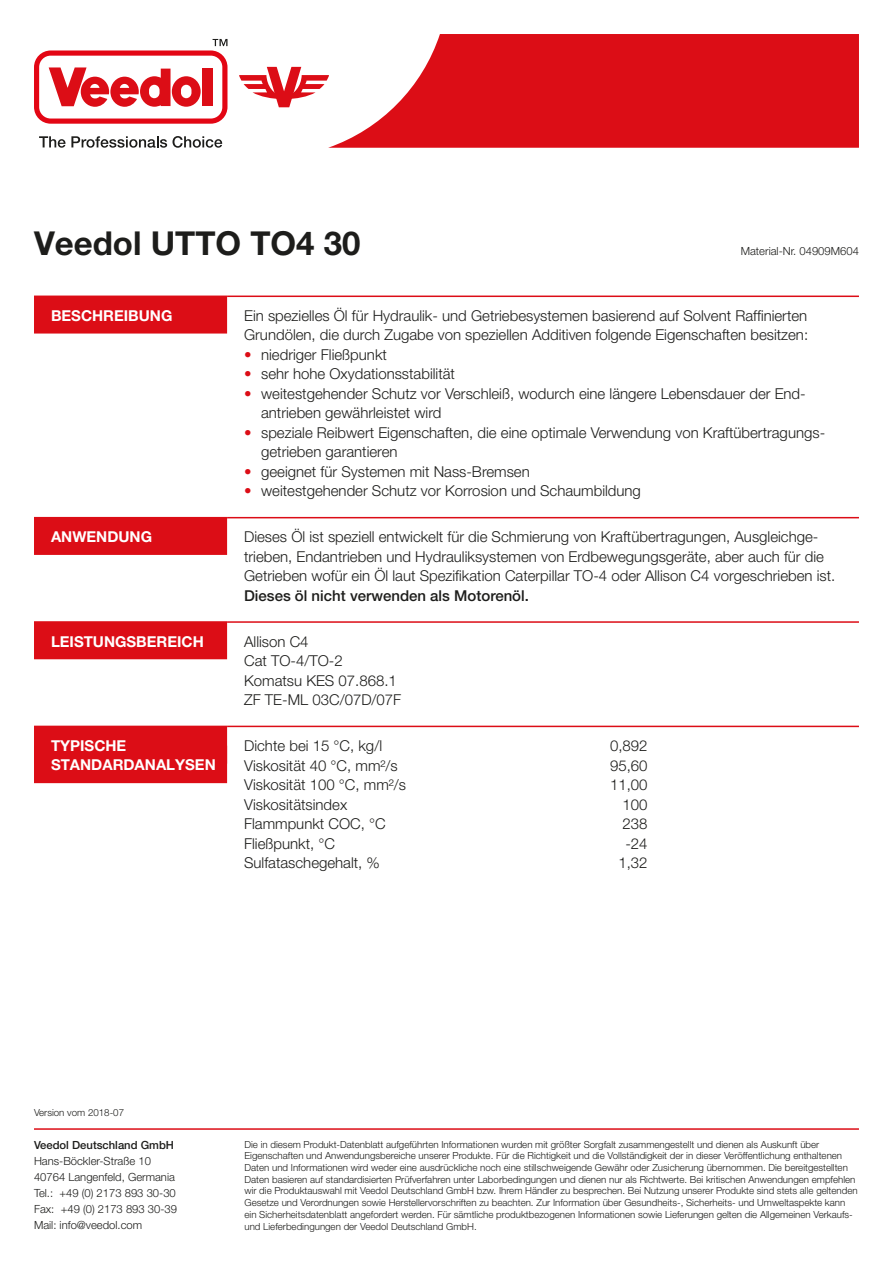
<style>
.page{position:relative;width:893px;height:1263px;background:#fff}
.page>*{position:absolute;margin:0;border:0;box-sizing:border-box;transform-origin:0 0}
.t1{font:700 33px "Helvetica Neue";color:#1d1d1b}
.t2{font:300 15px/19.5px "Helvetica Neue";color:#1d1d1b}
.t3{font:700 15px/19.5px "Helvetica Neue";color:#fff}
.t4{font:500 15px "Helvetica Neue";color:#1d1d1b}
.t5{font:300 11.25px/16px "Helvetica Neue";color:#1d1d1b}
.t6{font:500 11.25px "Helvetica Neue";color:#1d1d1b}
.t7{font:300 9.75px/11.7px "Helvetica Neue";color:#1d1d1b}
.s1{color:#dc0d16}
</style>
<div class="page">
<svg style="left:239px;top:67px;width:89px;height:40px"></svg>
<svg style="left:34px;top:39px;width:193px;height:85px"></svg>
<svg style="left:39px;top:136px;width:183px;height:12px"></svg>
<svg style="left:328px;top:34px;width:531px;height:114px;background:#e02f37"></svg>
<hr style="left:34px;top:1128px;width:825px;height:2px;background:#dc0d16">
<hr style="left:227px;top:517px;width:632px;height:1px;background:#dc0d16">
<hr style="left:34px;top:621px;width:193px;height:2px;background:#dc0d16">
<hr style="left:227px;top:621px;width:632px;height:2px;background:#dc0d16">
<hr style="left:227px;top:726px;width:632px;height:1px;background:#dc0d16">
<hr style="left:227px;top:296px;width:632px;height:1px;background:#dc0d16">
<div style="left:34px;top:296px;width:193px;height:38px;background:#dc0d16"></div>
<div style="left:34px;top:517px;width:193px;height:38px;background:#dc0d16"></div>
<div style="left:34px;top:622px;width:193px;height:37px;background:#dc0d16"></div>
<div style="left:34px;top:726px;width:193px;height:38px;background:#dc0d16"></div>
<div style="left:34px;top:746px;width:193px;height:37px;background:#dc0d16"></div>
<h1 class="t1" style="left:34px;top:223px;width:139px">VEEDOL UTT</h1>
<h1 class="t1" style="left:215px;top:223px;width:146px">O TO4 30</h1>
<p class="t5" style="left:741px;top:243px;width:120px">Material-Nr. 04909M604</p>
<p class="t3" style="left:51px;top:305px;width:123px">BESCHREIBUNG</p>
<p class="t2" style="left:244px;top:305px;width:566px">Ein spezielles Öl für Hydraulik- und Getriebesystemen basierend auf Solvent Raffinierten<br>Grundölen, die durch Zugabe von speziellen Additiven folgende Eigenschaften besitzen:</p>
<p class="t2" style="left:244px;top:344px;width:144px"><span class="s1">•</span> niedriger Fließpunkt</p>
<p class="t2" style="left:244px;top:364px;width:212px"><span class="s1">•</span> sehr hohe Oxydationsstabilität</p>
<p class="t2" style="left:261px;top:383px;width:544px;text-indent:-17px"><span class="s1">•</span> weitestgehender Schutz vor Verschleiß, wodurch eine längere Lebensdauer der End&shy;antrieben gewährleistet wird</p>
<p class="t2" style="left:261px;top:422px;width:564px;text-indent:-17px"><span class="s1">•</span> speziale Reibwert Eigenschaften, die eine optimale Verwendung von Kraftübertragungs&shy;getrieben garantieren</p>
<p class="t2" style="left:244px;top:461px;width:287px"><span class="s1">•</span> geeignet für Systemen mit Nass-Bremsen</p>
<p class="t2" style="left:244px;top:481px;width:398px"><span class="s1">•</span> weitestgehender Schutz vor Korrosion und Schaumbildung</p>
<p class="t3" style="left:51px;top:527px;width:103px">ANWENDUNG</p>
<p class="t2" style="left:244px;top:527px;width:593px">Dieses Öl ist speziell entwickelt für die Schmierung von Kraftübertragungen, Ausgleichge&shy;trieben, Endantrieben und Hydrauliksystemen von Erdbewegungsgeräte, aber auch für die<br>Getrieben wofür ein Öl laut Spezifikation Caterpillar TO-4 oder Allison C4 vorgeschrieben ist.</p>
<p class="t4" style="left:244px;top:586px;width:286px">Dieses öl nicht verwenden als Motorenöl.</p>
<p class="t3" style="left:51px;top:631px;width:154px">LEISTUNGSBEREICH</p>
<p class="t2" style="left:244px;top:631px;width:159px">Allison C4<br>Cat TO-4/TO-2<br>Komatsu KES 07.868.1<br>ZF TE-ML 03C/07D/07F</p>
<p class="t3" style="left:51px;top:735px;width:166px">TYPISCHE<br>STANDARDANALYSEN</p>
<p class="t2" style="left:244px;top:735px;width:139px">Dichte bei 15 °C, kg/l</p>
<p class="t2" style="left:610px;top:735px;width:39px">0,892</p>
<p class="t2" style="left:244px;top:755px;width:155px">Viskosität 40 °C, mm²/s</p>
<p class="t2" style="left:610px;top:755px;width:39px">95,60</p>
<p class="t2" style="left:244px;top:774px;width:163px">Viskosität 100 °C, mm²/s</p>
<p class="t2" style="left:610px;top:774px;width:39px">11,00</p>
<p class="t2" style="left:244px;top:794px;width:105px">Viskositätsindex</p>
<p class="t2" style="left:623px;top:794px;width:27px">100</p>
<p class="t2" style="left:244px;top:813px;width:143px">Flammpunkt COC, °C</p>
<p class="t2" style="left:623px;top:813px;width:27px">238</p>
<p class="t2" style="left:244px;top:833px;width:93px">Fließpunkt, °C</p>
<p class="t2" style="left:625px;top:833px;width:24px">-24</p>
<p class="t2" style="left:244px;top:852px;width:137px">Sulfataschegehalt, %</p>
<p class="t2" style="left:618px;top:852px;width:31px">1,32</p>
<p class="t7" style="left:34px;top:1106px;width:92px">Version vom 2018-07</p>
<p class="t6" style="left:34px;top:1138px;width:142px">Veedol Deutschland GmbH</p>
<p class="t5" style="left:34px;top:1152px;width:145px">Hans-Böckler-Straße 10<br>40764 Langenfeld, Germania<br>Tel.: +49 (0) 2173 893 30-30<br>Fax: +49 (0) 2173 893 30-39<br>Mail: info@veedol.com</p>
<p class="t7" style="left:244px;top:1138px;width:615px">Die in diesem Produkt-Datenblatt aufgeführten Informationen wurden mit größter Sorgfalt zusammengestellt und dienen als Auskunft über Eigenschaften und Anwendungsbereiche unserer Produkte. Für die Richtigkeit und die Vollständigkeit der in dieser Veröffentlichung enthaltenen Daten und Informationen wird weder eine ausdrückliche noch eine stillschweigende Gewähr oder Zusicherung übernommen. Die bereitgestellten Daten basieren auf standardisierten Prüfverfahren unter Laborbedingungen und dienen nur als Richtwerte. Bei kritischen Anwendungen empfehlen wir die Produktauswahl mit Veedol Deutschland GmbH bzw. Ihrem Händler zu besprechen. Bei Nutzung unserer Produkte sind stets alle geltenden Gesetze und Verordnungen sowie Herstellervorschriften zu beachten. Zur Information über Gesundheits-, Sicherheits- und Umweltaspekte kann ein Sicherheitsdatenblatt angefordert werden. Für sämtliche produktbezogenen Informationen sowie Lieferungen gelten die Allgemeinen Verkaufs&shy;und Lieferbedingungen der Veedol Deutschland GmbH.</p>
</div>
